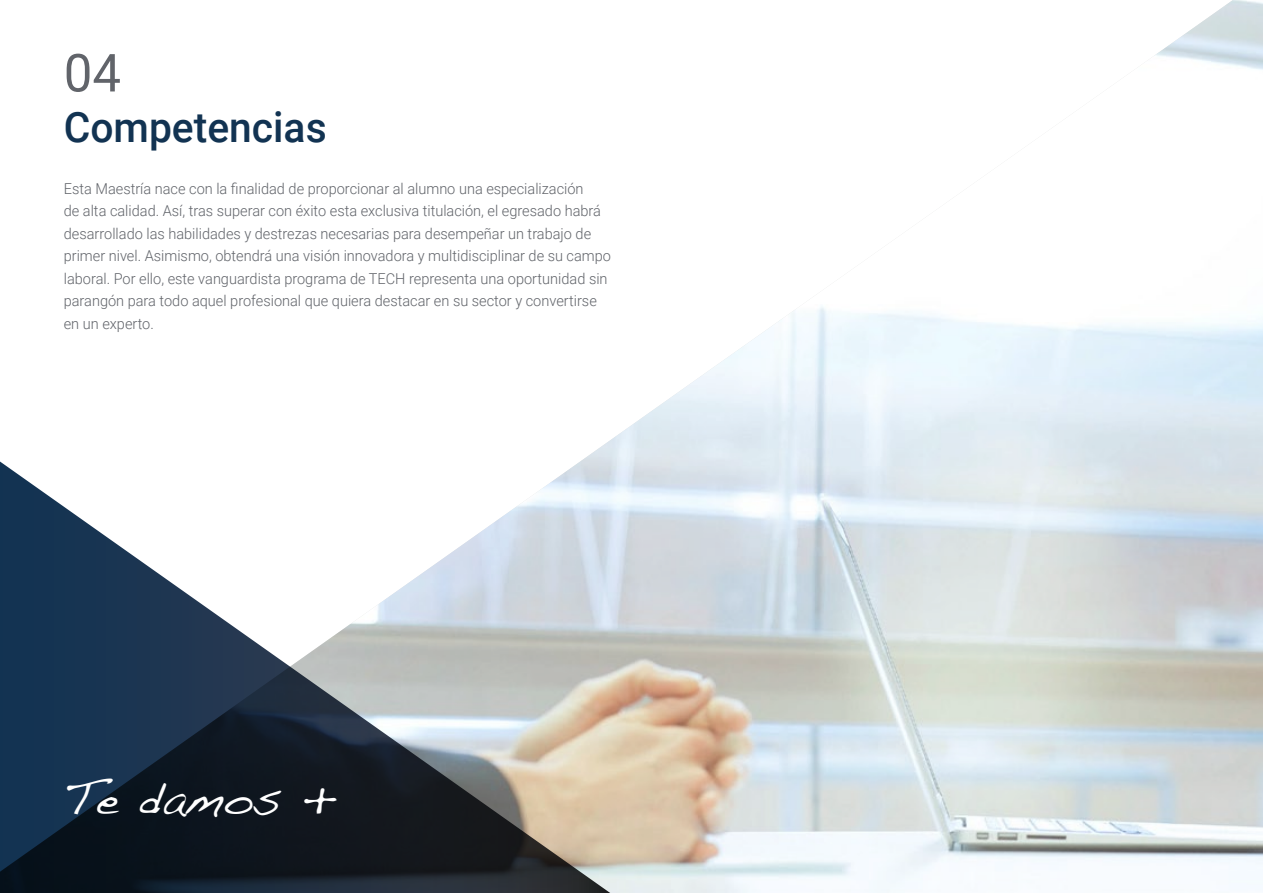
<style>
.page{position:relative;width:1263px;height:893px;background:#fff}
.page>*{position:absolute;margin:0;border:0;box-sizing:border-box;transform-origin:0 0}
.t1{font:52.5px "Roboto";color:#61646a}
.t2{font:48px "Handwriting Dakota";color:#fff}
.t3{font:500 42px "Roboto";color:#123352}
.t4{font:300 15px/22.5px "Roboto";color:#61646a}
</style>
<div class="page">
<img style="left:602px;top:0;width:661px;height:893px">
<svg style="left:0;top:446px;width:640px;height:447px"></svg>
<h1 class="t1" style="left:64px;top:36px;width:59px">04</h1>
<h3 class="t3" style="left:64px;top:98px;width:264px">Competencias</h3>
<p class="t4" style="left:64px;top:177px;width:549px">Esta Maestría nace con la finalidad de proporcionar al alumno una especialización<br>de alta calidad. Así, tras superar con éxito esta exclusiva titulación, el egresado habrá desarrollado las habilidades y destrezas necesarias para desempeñar un trabajo de primer nivel. Asimismo, obtendrá una visión innovadora y multidisciplinar de su campo laboral. Por ello, este vanguardista programa de TECH representa una oportunidad sin parangón para todo aquel profesional que quiera destacar en su sector y convertirse en un experto.</p>
<h2 class="t2" style="left:64px;top:770px;width:274px">Te damos +</h2>
</div>
